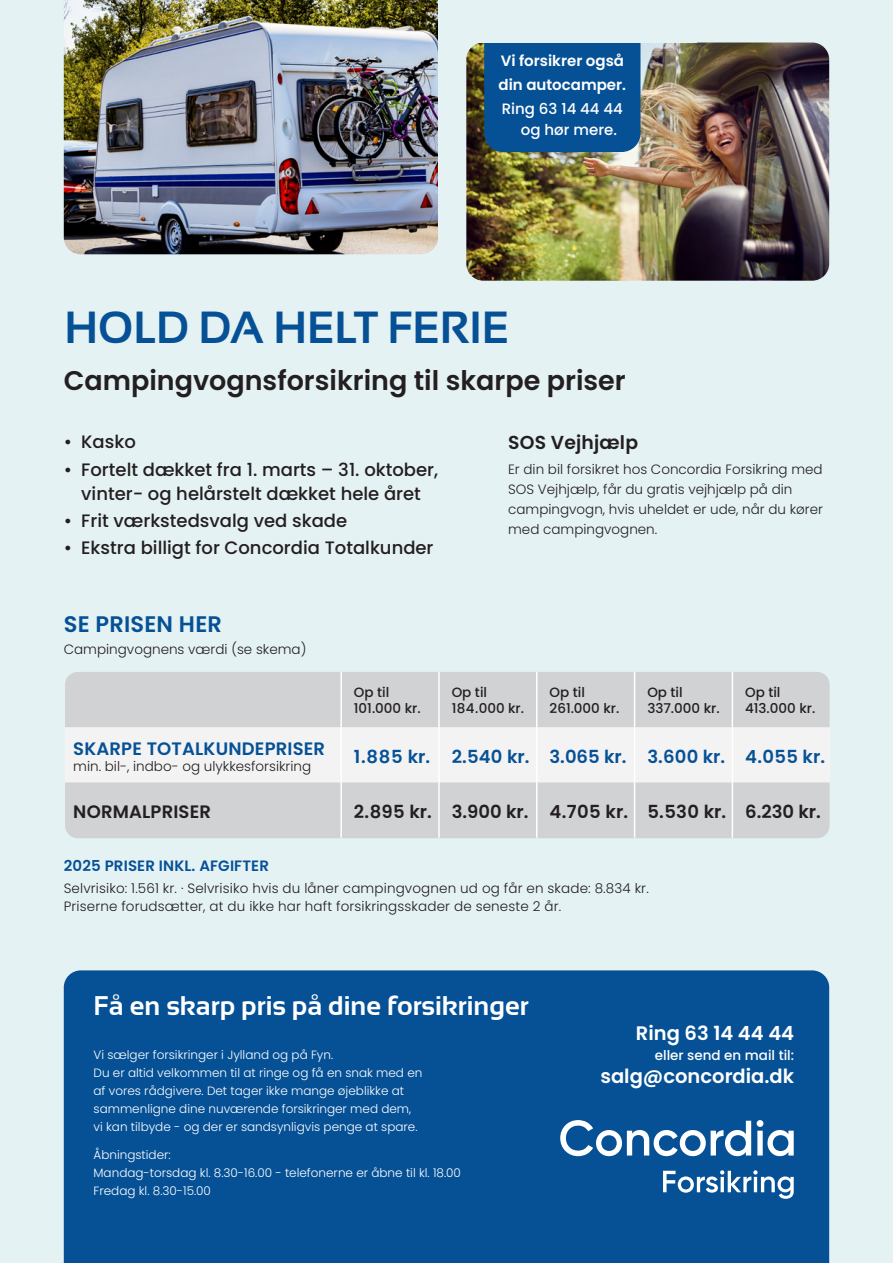
<style>
.page{position:relative;width:893px;height:1263px;background:#e5f2f4}
.page>*{position:absolute;margin:0;border:0;box-sizing:border-box;transform-origin:0 0}
.t1{font:700 45px "Sansation";letter-spacing:-.005em;color:#065196}
.t2{font:600 27px "Poppins";color:#231f20}
.t3{font:700 27px "Sansation";color:#fff}
.t4{font:600 22.5px "Poppins";letter-spacing:.01em;color:#065196}
.t5{font:600 19.5px "Poppins";color:#fff}
.t6{font:600 18.75px "Poppins";letter-spacing:.01em;color:#231f20}
.t7{font:500 18px/24px "Poppins";color:#231f20;text-align:center}
.t8{font:600 18px "Poppins";letter-spacing:.01em;color:#065196}
.t9{font:600 18px "Poppins";letter-spacing:.01em;color:#231f20}
.t10{font:600 15px "Poppins";color:#fff}
.t11{font:600 15px "Poppins";letter-spacing:.01em;color:#065196}
.t12{font:500 15px/21px "Poppins";color:#fff}
.t13{font:300 13.5px/20.2px "Poppins";color:#231f20}
.t14{font:500 13.5px "Poppins";color:#231f20}
.t15{font:500 13.5px "Poppins";color:#fff}
.t16{font:300 12px/18px "Poppins";color:#fff}
</style>
<div class="page">
<div style="left:65px;top:672px;width:765px;height:166px;background:#d1d2d4;border-radius:13px"></div>
<div style="left:64px;top:970px;width:765px;height:293px;background:#065196"></div>
<img style="left:64px;top:0;width:374px;height:254px">
<svg style="left:560px;top:1120px;width:191px;height:36px;background:#5a8cb9"></svg>
<svg style="left:757px;top:1120px;width:37px;height:36px"></svg>
<svg style="left:663px;top:1170px;width:131px;height:29px;background:#4d82b4"></svg>
<div style="left:65px;top:727px;width:765px;height:55px;background:#f4f3f3"></div>
<hr style="left:340px;top:672px;width:2px;height:55px;background:#fff">
<hr style="left:438px;top:672px;width:2px;height:55px;background:#fff">
<hr style="left:536px;top:672px;width:1px;height:55px;background:#fff">
<hr style="left:634px;top:672px;width:1px;height:55px;background:#fff">
<hr style="left:732px;top:672px;width:1px;height:55px;background:#fff">
<hr style="left:340px;top:727px;width:2px;height:55px;background:#fff">
<hr style="left:438px;top:727px;width:2px;height:55px;background:#fff">
<hr style="left:536px;top:727px;width:1px;height:55px;background:#fff">
<hr style="left:634px;top:727px;width:1px;height:55px;background:#fff">
<hr style="left:732px;top:727px;width:1px;height:55px;background:#fff">
<hr style="left:340px;top:782px;width:2px;height:56px;background:#fff">
<hr style="left:438px;top:782px;width:2px;height:56px;background:#fff">
<hr style="left:536px;top:782px;width:1px;height:56px;background:#fff">
<hr style="left:634px;top:782px;width:1px;height:56px;background:#fff">
<hr style="left:732px;top:782px;width:1px;height:56px;background:#fff">
<img style="left:466px;top:43px;width:363px;height:238px">
<div style="left:485px;top:16px;width:155px;height:135px;background:#065196;border-radius:18px"></div>
<div style="left:484px;top:15px;width:156px;height:137px;border:2px solid #065196;border-radius:18px"></div>
<div style="left:452px;top:11px;width:245px;height:32px;background:#e5f2f4"></div>
<p class="t10" style="left:501px;top:52px;width:125px">Vi forsikrer også</p>
<p class="t10" style="left:499px;top:76px;width:129px">din autocamper.</p>
<p class="t12" style="left:521px;top:99px;width:104px;text-indent:-19px">Ring 63 14 44 44 og hør mere.</p>
<p class="t1" style="left:65px;top:302px;width:446px">HOLD DA HELT FERIE</p>
<p class="t2" style="left:64px;top:365px;width:564px">Campingvognsforsikring til skarpe priser</p>
<p class="t7" style="left:64px;top:430px;width:74px">• Kasko</p>
<p class="t7" style="left:64px;top:457px;width:376px">• Fortelt dækket fra 1. marts – 31. oktober, vinter- og helårstelt dækket hele året</p>
<p class="t7" style="left:64px;top:509px;width:285px">• Frit værkstedsvalg ved skade</p>
<p class="t7" style="left:64px;top:536px;width:371px">• Ekstra billigt for Concordia Totalkunder</p>
<p class="t6" style="left:508px;top:432px;width:131px">SOS Vejhjælp</p>
<p class="t13" style="left:508px;top:459px;width:316px">Er din bil forsikret hos Concordia Forsikring med SOS Vejhjælp, får du gratis vejhjælp på din campingvogn, hvis uheldet er ude, når du kører med campingvognen.</p>
<p class="t4" style="left:64px;top:611px;width:160px">SE PRISEN HER</p>
<p class="t13" style="left:64px;top:639px;width:244px">Campingvognens værdi (se skema)</p>
<p class="t14" style="left:354px;top:684px;width:37px">Op til</p>
<p class="t14" style="left:354px;top:700px;width:68px">101.000 kr.</p>
<p class="t14" style="left:452px;top:684px;width:37px">Op til</p>
<p class="t14" style="left:452px;top:700px;width:74px">184.000 kr.</p>
<p class="t14" style="left:549px;top:684px;width:37px">Op til</p>
<p class="t14" style="left:549px;top:700px;width:71px">261.000 kr.</p>
<p class="t14" style="left:647px;top:684px;width:37px">Op til</p>
<p class="t14" style="left:647px;top:700px;width:74px">337.000 kr.</p>
<p class="t14" style="left:745px;top:684px;width:37px">Op til</p>
<p class="t14" style="left:745px;top:700px;width:72px">413.000 kr.</p>
<p class="t8" style="left:73px;top:738px;width:253px">SKARPE TOTALKUNDEPRISER</p>
<p class="t13" style="left:73px;top:756px;width:239px">min. bil-, indbo- og ulykkesforsikring</p>
<p class="t8" style="left:354px;top:746px;width:78px">1.885 kr.</p>
<p class="t8" style="left:452px;top:746px;width:79px">2.540 kr.</p>
<p class="t8" style="left:549px;top:746px;width:78px">3.065 kr.</p>
<p class="t8" style="left:647px;top:746px;width:79px">3.600 kr.</p>
<p class="t8" style="left:745px;top:746px;width:81px">4.055 kr.</p>
<p class="t9" style="left:73px;top:802px;width:139px">NORMALPRISER</p>
<p class="t9" style="left:354px;top:802px;width:79px">2.895 kr.</p>
<p class="t9" style="left:452px;top:802px;width:78px">3.900 kr.</p>
<p class="t9" style="left:549px;top:802px;width:80px">4.705 kr.</p>
<p class="t9" style="left:647px;top:802px;width:80px">5.530 kr.</p>
<p class="t9" style="left:745px;top:802px;width:77px">6.230 kr.</p>
<p class="t11" style="left:64px;top:856px;width:207px">2025 PRISER INKL. AFGIFTER</p>
<p class="t13" style="left:64px;top:878px;width:586px">Selvrisiko: 1.561 kr. ∙ Selvrisiko hvis du låner campingvognen ud og får en skade: 8.834 kr.</p>
<p class="t13" style="left:64px;top:896px;width:499px">Priserne forudsætter, at du ikke har haft forsikringsskader de seneste 2 år.</p>
<p class="t3" style="left:94px;top:991px;width:437px">Få en skarp pris på dine forsikringer</p>
<p class="t16" style="left:94px;top:1045px;width:241px">Vi sælger forsikringer i Jylland og på Fyn.</p>
<p class="t16" style="left:94px;top:1063px;width:330px">Du er altid velkommen til at ringe og få en snak med en af vores rådgivere. Det tager ikke mange øjeblikke at sammenligne dine nuværende forsikringer med dem, vi kan tilbyde - og der er sandsynligvis penge at spare.</p>
<p class="t16" style="left:94px;top:1146px;width:79px">Åbningstider:</p>
<p class="t16" style="left:94px;top:1164px;width:369px">Mandag-torsdag kl. 8.30-16.00 - telefonerne er åbne til kl. 18.00</p>
<p class="t16" style="left:94px;top:1182px;width:119px">Fredag kl. 8.30-15.00</p>
<p class="t5" style="left:636px;top:1022px;width:160px">Ring 63 14 44 44</p>
<p class="t15" style="left:655px;top:1048px;width:141px">eller send en mail til:</p>
<p class="t5" style="left:600px;top:1065px;width:195px">salg@concordia.dk</p>
</div>
